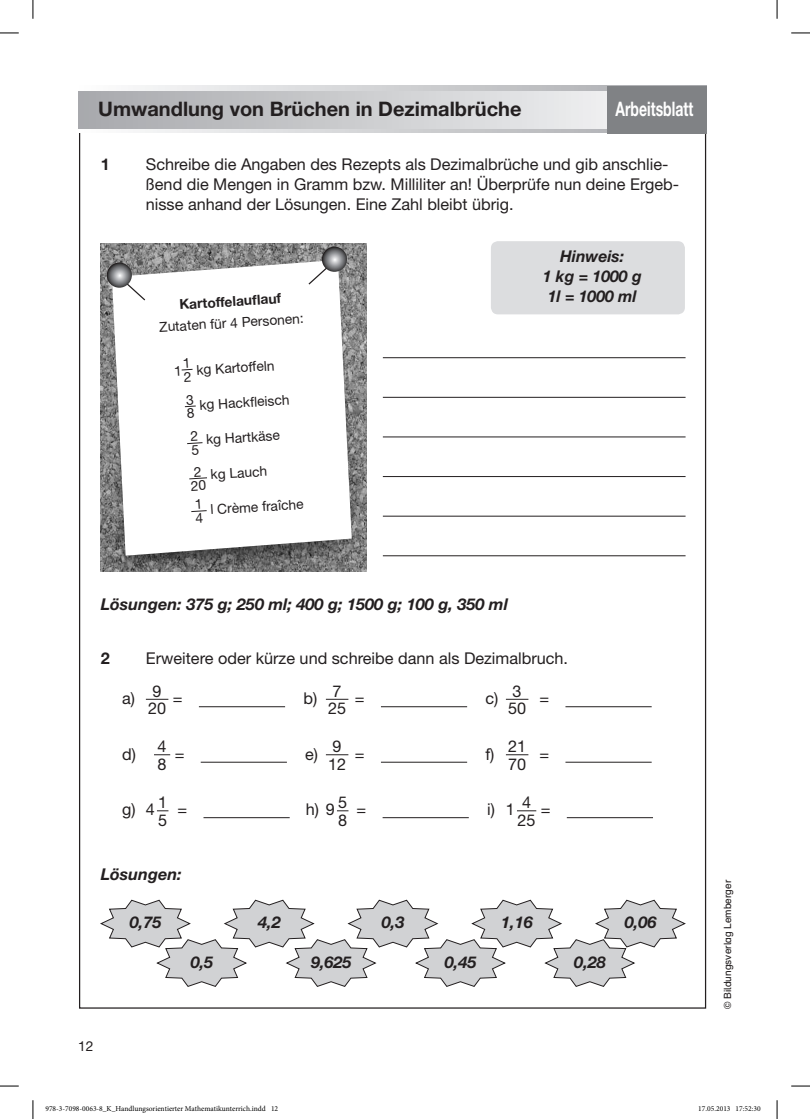
<style>
.page{position:relative;width:810px;height:1119px;background:#fff}
.page>*{position:absolute;margin:0;border:0;box-sizing:border-box;transform-origin:0 0}
.t1{font:700 20px "Helvetica Neue";color:#231f20}
.t2{font:700 20px "Helvetica Neue";color:#fff;scale:.7 1}
.t3{font:16.25px/17.5px "Helvetica Neue";color:#231f20}
.t4{font:italic 700 16.25px/20px "Helvetica Neue";color:#231f20;text-align:center}
.t5{font:700 16.25px "Helvetica Neue";color:#231f20}
.t6{font:13.75px "Helvetica Neue";color:#231f20}
.t7{font:700 13.75px "Helvetica Neue";color:#231f20}
.t8{font:10px "Auer Schulbuch";color:#231f20}
.t9{font:7.5px "Minion Pro";color:#000}
</style>
<div class="page">
<img style="left:100px;top:243px;width:266px;height:329px">
<svg style="left:112px;top:260px;width:240px;height:295px"></svg>
<svg style="left:79px;top:90px;width:528px;height:39px;background:#cacbce"></svg>
<svg style="left:140px;top:86px;width:467px;height:4px;background:#d3d4d6"></svg>
<svg style="left:140px;top:129px;width:467px;height:4px;background:#d3d4d6"></svg>
<div style="left:607px;top:86px;width:99px;height:47px;background:#808285"></div>
<hr style="left:383px;top:357px;width:303px;height:1px;background:#231f20">
<hr style="left:383px;top:397px;width:303px;height:1px;background:#231f20">
<hr style="left:383px;top:436px;width:303px;height:1px;background:#231f20">
<hr style="left:383px;top:476px;width:303px;height:1px;background:#231f20">
<hr style="left:383px;top:516px;width:303px;height:1px;background:#231f20">
<hr style="left:383px;top:555px;width:303px;height:1px;background:#231f20">
<svg style="left:146px;top:698px;width:22px;height:1px"></svg>
<hr style="left:199px;top:706px;width:86px;height:1px;background:#231f20">
<svg style="left:326px;top:698px;width:22px;height:1px"></svg>
<hr style="left:381px;top:706px;width:86px;height:1px;background:#231f20">
<svg style="left:506px;top:698px;width:22px;height:1px"></svg>
<hr style="left:565px;top:706px;width:87px;height:1px;background:#231f20">
<svg style="left:154px;top:754px;width:16px;height:1px"></svg>
<hr style="left:201px;top:761px;width:86px;height:1px;background:#231f20">
<svg style="left:326px;top:754px;width:22px;height:1px"></svg>
<hr style="left:381px;top:761px;width:86px;height:1px;background:#231f20">
<svg style="left:506px;top:754px;width:22px;height:1px"></svg>
<hr style="left:565px;top:761px;width:87px;height:1px;background:#231f20">
<hr style="left:203px;top:817px;width:87px;height:1px;background:#231f20">
<hr style="left:383px;top:817px;width:86px;height:1px;background:#231f20">
<svg style="left:517px;top:810px;width:19px;height:1px"></svg>
<hr style="left:567px;top:817px;width:86px;height:1px;background:#231f20">
<div style="left:491px;top:241px;width:194px;height:73px;background:#dcdddf;border-radius:7px"></div>
<svg style="left:100px;top:899px;width:586px;height:87px"></svg>
<svg style="left:121px;top:278px;width:26px;height:24px"></svg>
<svg style="left:107px;top:262px;width:25px;height:25px"></svg>
<svg style="left:307px;top:262px;width:26px;height:24px"></svg>
<svg style="left:322px;top:247px;width:25px;height:25px"></svg>
<svg style="left:0;top:32px;width:19px;height:2px"></svg>
<svg style="left:791px;top:32px;width:19px;height:2px"></svg>
<svg style="left:0;top:1085px;width:19px;height:1px"></svg>
<svg style="left:791px;top:1085px;width:19px;height:1px"></svg>
<svg style="left:32px;top:0;width:2px;height:19px"></svg>
<svg style="left:32px;top:1100px;width:2px;height:18px"></svg>
<svg style="left:776px;top:0;width:2px;height:19px"></svg>
<svg style="left:776px;top:1100px;width:2px;height:18px"></svg>
<svg style="left:181px;top:358px;width:12px;height:13px"></svg>
<svg style="left:184px;top:394px;width:13px;height:24px"></svg>
<svg style="left:186px;top:431px;width:17px;height:24px"></svg>
<svg style="left:189px;top:466px;width:19px;height:24px"></svg>
<svg style="left:191px;top:499px;width:16px;height:24px"></svg>
<p class="t1" style="left:98px;top:96px;width:425px">Umwandlung von Brüchen in Dezimalbrüche</p>
<p class="t2" style="left:615px;top:96px;width:113px">Arbeitsblatt</p>
<p class="t5" style="left:101px;top:154px;width:11px">1</p>
<p class="t3" style="left:146px;top:154px;width:535px;line-height:20px">Schreibe die Angaben des Rezepts als Dezimalbrüche und gib anschlie&shy;ßend die Mengen in Gramm bzw. Milliliter an! Überprüfe nun deine Ergeb&shy;nisse anhand der Lösungen. Eine Zahl bleibt übrig.</p>
<p class="t7" style="left:179px;top:295px;width:103px;rotate:-3deg">Kartoffelaufl auf</p>
<p class="t6" style="left:159px;top:318px;width:146px;rotate:-3deg">Zutaten für 4 Personen:</p>
<p class="t6" style="left:174px;top:362px;width:102px;rotate:-3deg">12 kg Kartoffeln</p>
<p class="t6" style="left:199px;top:396px;width:92px;rotate:-3deg">kg Hackfl eisch</p>
<p class="t6" style="left:206px;top:431px;width:75px;rotate:-3deg">kg Hartkäse</p>
<p class="t6" style="left:210px;top:466px;width:58px;rotate:-3deg">kg Lauch</p>
<p class="t6" style="left:210px;top:501px;width:95px;rotate:-3deg">l Crème fraîche</p>
<p class="t4" style="left:543px;top:246px;width:100px">Hinweis:<br>1 kg = 1000 g<br>1l = 1000 ml</p>
<p class="t4" style="left:101px;top:594px;width:409px">Lösungen: 375 g; 250 ml; 400 g; 1500 g; 100 g, 350 ml</p>
<p class="t5" style="left:101px;top:648px;width:11px">2</p>
<p class="t3" style="left:146px;top:649px;width:424px">Erweitere oder kürze und schreibe dann als Dezimalbruch.</p>
<p class="t3" style="left:122px;top:689px;width:14px">a)</p>
<p class="t3" style="left:148px;top:681px;width:20px">9<br>20</p>
<p class="t3" style="left:355px;top:689px;width:11px">=</p>
<p class="t3" style="left:485px;top:689px;width:14px">c)</p>
<p class="t3" style="left:508px;top:681px;width:20px">3<br>50</p>
<p class="t3" style="left:173px;top:689px;width:11px">=</p>
<p class="t3" style="left:303px;top:689px;width:15px">b)</p>
<p class="t3" style="left:328px;top:681px;width:20px">7<br>25</p>
<p class="t3" style="left:539px;top:689px;width:11px">=</p>
<p class="t3" style="left:122px;top:745px;width:15px">d)</p>
<p class="t3" style="left:158px;top:737px;width:11px">4<br>8</p>
<p class="t3" style="left:175px;top:745px;width:11px">=</p>
<p class="t3" style="left:305px;top:745px;width:14px">e)</p>
<p class="t3" style="left:328px;top:737px;width:20px">9<br>12</p>
<p class="t3" style="left:355px;top:745px;width:11px">=</p>
<p class="t3" style="left:485px;top:745px;width:11px">f)</p>
<p class="t3" style="left:508px;top:737px;width:20px">21<br>70</p>
<p class="t3" style="left:539px;top:745px;width:11px">=</p>
<p class="t3" style="left:122px;top:800px;width:47px">g) 41</p>
<p class="t3" style="left:158px;top:810px;width:11px">5</p>
<p class="t3" style="left:177px;top:800px;width:11px">=</p>
<p class="t3" style="left:306px;top:800px;width:43px">h) 95</p>
<p class="t3" style="left:338px;top:810px;width:11px">8</p>
<p class="t3" style="left:357px;top:800px;width:11px">=</p>
<p class="t3" style="left:487px;top:800px;width:46px">i) 14</p>
<p class="t3" style="left:541px;top:800px;width:11px">=</p>
<p class="t3" style="left:518px;top:810px;width:20px">25</p>
<p class="t4" style="left:101px;top:863px;width:82px">Lösungen:</p>
<p class="t4" style="left:130px;top:911px;width:33px">0,75</p>
<p class="t4" style="left:258px;top:911px;width:24px">4,2</p>
<p class="t4" style="left:382px;top:911px;width:24px">0,3</p>
<p class="t4" style="left:501px;top:911px;width:33px">1,16</p>
<p class="t4" style="left:625px;top:911px;width:33px">0,06</p>
<p class="t4" style="left:191px;top:951px;width:24px">0,5</p>
<p class="t4" style="left:311px;top:951px;width:42px">9,625</p>
<p class="t4" style="left:445px;top:951px;width:33px">0,45</p>
<p class="t4" style="left:574px;top:951px;width:33px">0,28</p>
<p class="t6" style="left:78px;top:1037px;width:17px">12</p>
<p class="t8" style="left:721px;top:1008px;width:130px;rotate:-90deg">© Bildungsverlag Lemberger</p>
<p class="t9" style="left:45px;top:1103px;width:234px">978-3-7098-0063-8_K_Handlungsorientierter Mathematikunterrich.indd 12</p>
<p class="t9" style="left:698px;top:1103px;width:64px">17.05.2013 17:52:30</p>
</div>
